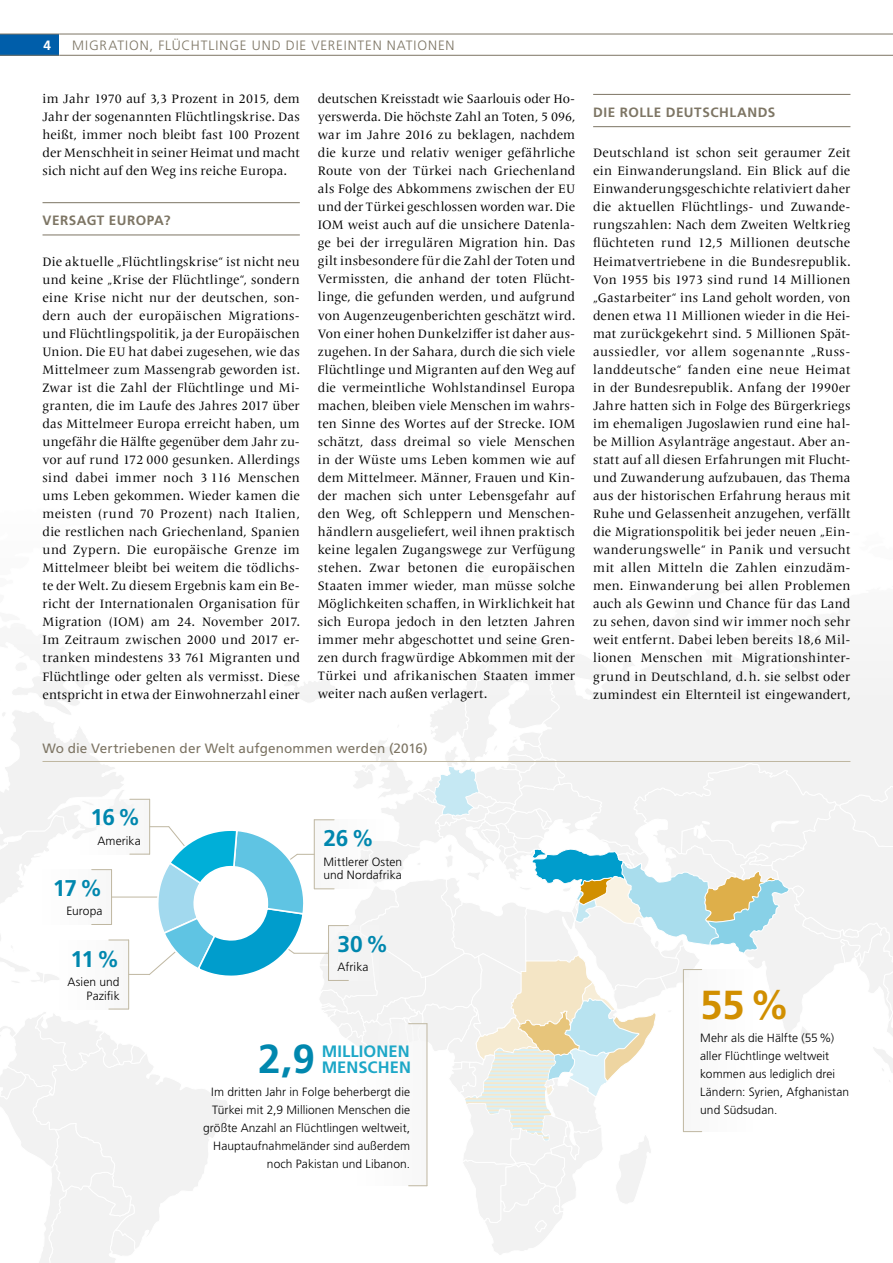
<style>
.page{position:relative;width:893px;height:1263px;background:#fff}
.page>*{position:absolute;margin:0;border:0;box-sizing:border-box;transform-origin:0 0}
.t1{font:700 40.5px "Frutiger LT Std";color:#0087ae}
.t2{font:700 40.5px "Frutiger LT Std";color:#d18f00}
.t3{font:700 22.8px "Frutiger LT Std";letter-spacing:-.03em;color:#0087ae}
.t4{font:700 16.5px "Frutiger LT Std";letter-spacing:.005em;color:#1da7c7}
.t5{font:13.5px "Frutiger LT Std";letter-spacing:.01em;color:#7d7564}
.t6{font:300 13.5px "Frutiger LT Std";letter-spacing:.07em;color:#7d7564}
.t7{font:700 13.5px "Frutiger LT Std";letter-spacing:.04em;color:#7d7564}
.t8{font:700 13.5px "Frutiger LT Std";color:#fff}
.t9{font:12.75px/18px "Frutiger Serif LT Pro";letter-spacing:.015em;color:#000;text-align:justify}
.t10{font:300 12px/18px "Frutiger LT Std";letter-spacing:.005em;color:#000;text-align:right}
</style>
<div class="page">
<div style="left:0;top:34px;width:60px;height:21px;background:#005eaa"></div>
<hr style="left:0;top:34px;width:60px;height:1px;background:#7d7564">
<hr style="left:60px;top:34px;width:833px;height:1px;background:#7d7564">
<hr style="left:0;top:55px;width:60px;height:1px;background:#7d7564">
<hr style="left:60px;top:55px;width:833px;height:1px;background:#7d7564">
<hr style="left:43px;top:202px;width:257px;height:1px;background:#7d7564">
<hr style="left:43px;top:235px;width:257px;height:1px;background:#7d7564">
<hr style="left:593px;top:94px;width:257px;height:1px;background:#7d7564">
<hr style="left:593px;top:126px;width:257px;height:1px;background:#7d7564">
<svg style="left:0;top:661px;width:893px;height:602px"></svg>
<p class="t8" style="left:44px;top:37px;width:9px">4</p>
<p class="t6" style="left:72px;top:37px;width:21px">Migrati</p>
<p class="t6" style="left:129px;top:37px;width:62px">on, Flücht</p>
<p class="t6" style="left:209px;top:37px;width:16px">linge</p>
<p class="t6" style="left:252px;top:37px;width:10px">und</p>
<p class="t6" style="left:286px;top:37px;width:8px">die</p>
<p class="t6" style="left:311px;top:37px;width:18px">Vereinten</p>
<p class="t6" style="left:387px;top:37px;width:51px">Nationen</p>
<p class="t9" style="left:43px;top:90px;width:259px">im Jahr 1970 auf 3,3 Prozent in 2015, dem Jahr der sogenannten Flüchtlingskrise. Das heißt, immer noch bleibt fast 100 Prozent der Menschheit in seiner Heimat und macht sich nicht auf den Weg ins reiche Europa.</p>
<p class="t7" style="left:43px;top:212px;width:130px">VERSAGT EUROPA?</p>
<p class="t9" style="left:43px;top:252px;width:259px;text-align:left">Die aktuelle „Flüchtlingskrise“ ist nicht neu und keine „Krise der Flüchtlinge“, sondern eine Krise nicht nur der deutschen, son&shy;dern auch der europäischen Migrations&shy;und Flüchtlingspolitik, ja der Europäischen Union. Die EU hat dabei zugesehen, wie das Mittelmeer zum Massengrab geworden ist.<br>Zwar ist die Zahl der Flüchtlinge und Mi&shy;granten, die im Laufe des Jahres 2017 über das Mittelmeer Europa erreicht haben, um ungefähr die Hälfte gegenüber dem Jahr zu&shy;vor auf rund 172 000 gesunken. Allerdings sind dabei immer noch 3 116 Menschen ums Leben gekommen. Wieder kamen die meisten (rund 70 Prozent) nach Italien, die restlichen nach Griechenland, Spanien und Zypern. Die europäische Grenze im Mittelmeer bleibt bei weitem die tödlichs&shy;te der Welt. Zu diesem Ergebnis kam ein Be&shy;richt der Internationalen Organisation für Migration (IOM) am 24. November 2017.<br>Im Zeitraum zwischen 2000 und 2017 er&shy;tranken mindestens 33 761 Migranten und Flüchtlinge oder gelten als vermisst. Diese entspricht in etwa der Einwohnerzahl einer</p>
<p class="t9" style="left:318px;top:90px;width:259px">deutschen Kreisstadt wie Saarlouis oder Ho&shy;yerswerda. Die höchste Zahl an Toten, 5 096, war im Jahre 2016 zu beklagen, nachdem die kurze und relativ weniger gefährliche Route von der Türkei nach Griechenland als Folge des Abkommens zwischen der EU und der Türkei geschlossen worden war. Die IOM weist auch auf die unsichere Datenla&shy;ge bei der irregulären Migration hin. Das gilt insbesondere für die Zahl der Toten und Vermissten, die anhand der toten Flücht&shy;linge, die gefunden werden, und aufgrund von Augenzeugenberichten geschätzt wird.<br>Von einer hohen Dunkelziffer ist daher aus&shy;zugehen. In der Sahara, durch die sich viele Flüchtlinge und Migranten auf den Weg auf die vermeintliche Wohlstandinsel Europa machen, bleiben viele Menschen im wahrs&shy;ten Sinne des Wortes auf der Strecke. IOM schätzt, dass dreimal so viele Menschen in der Wüste ums Leben kommen wie auf dem Mittelmeer. Männer, Frauen und Kin&shy;der machen sich unter Lebensgefahr auf den Weg, oft Schleppern und Menschen&shy;händlern ausgeliefert, weil ihnen praktisch keine legalen Zugangswege zur Verfügung stehen. Zwar betonen die europäischen Staaten immer wieder, man müsse solche Möglichkeiten schaffen, in Wirklichkeit hat sich Europa jedoch in den letzten Jahren immer mehr abgeschottet und seine Gren&shy;zen durch fragwürdige Abkommen mit der Türkei und afrikanischen Staaten immer weiter nach außen verlagert.</p>
<p class="t5" style="left:43px;top:740px;width:387px">Wo die Vertriebenen der Welt aufgenommen werden (2016)</p>
<p class="t7" style="left:593px;top:104px;width:182px">DIE ROLLE DEUTSCHLANDS</p>
<p class="t9" style="left:593px;top:144px;width:259px">Deutschland ist schon seit geraumer Zeit ein Einwanderungsland. Ein Blick auf die Einwanderungsgeschichte relativiert daher die aktuellen Flüchtlings- und Zuwande&shy;rungszahlen: Nach dem Zweiten Weltkrieg flüchteten rund 12,5 Millionen deutsche Heimatvertriebene in die Bundesrepublik.<br>Von 1955 bis 1973 sind rund 14 Millionen „Gastarbeiter“ ins Land geholt worden, von denen etwa 11 Millionen wieder in die Hei&shy;mat zurückgekehrt sind. 5 Millionen Spät&shy;aussiedler, vor allem sogenannte „Russ&shy;landdeutsche“ fanden eine neue Heimat in der Bundesrepublik. Anfang der 1990er Jahre hatten sich in Folge des Bürgerkriegs im ehemaligen Jugoslawien rund eine hal&shy;be Million Asylanträge angestaut. Aber an&shy;statt auf all diesen Erfahrungen mit Flucht&shy;und Zuwanderung aufzubauen, das Thema aus der historischen Erfahrung heraus mit Ruhe und Gelassenheit anzugehen, verfällt die Migrationspolitik bei jeder neuen „Ein&shy;wanderungswelle“ in Panik und versucht mit allen Mitteln die Zahlen einzudäm&shy;men. Einwanderung bei allen Problemen auch als Gewinn und Chance für das Land zu sehen, davon sind wir immer noch sehr weit entfernt. Dabei leben bereits 18,6 Mil&shy;lionen Menschen mit Migrationshinter&shy;grund in Deutschland, d.h. sie selbst oder zumindest ein Elternteil ist eingewandert,</p>
<h2 class="t3" style="left:90px;top:804px;width:52px">16%</h2>
<p class="t10" style="left:97px;top:832px;width:45px">Amerika</p>
<h2 class="t3" style="left:53px;top:874px;width:51px">17%</h2>
<p class="t10" style="left:66px;top:902px;width:38px">Europa</p>
<h2 class="t3" style="left:70px;top:945px;width:51px">11%</h2>
<p class="t10" style="left:67px;top:975px;width:54px;line-height:13.5px">Asien und<br>Pazifik</p>
<h2 class="t3" style="left:323px;top:825px;width:52px">26%</h2>
<p class="t10" style="left:323px;top:855px;width:80px;line-height:13.5px;text-align:left">Mittlerer Osten und Nordafrika</p>
<h2 class="t3" style="left:338px;top:930px;width:52px">30%</h2>
<p class="t10" style="left:338px;top:958px;width:32px">Afrika</p>
<h1 class="t1" style="left:258px;top:1035px;width:58px">2,9</h1>
<p class="t4" style="left:322px;top:1041px;width:25px">MILLION</p>
<p class="t4" style="left:389px;top:1041px;width:20px">EN</p>
<p class="t4" style="left:322px;top:1058px;width:91px">MENSCHEN</p>
<p class="t10" style="left:203px;top:1083px;width:208px">Im dritten Jahr in Folge beherbergt die Türkei mit 2,9 Millionen Menschen die größte Anzahl an Flüchtlingen weltweit, Hauptaufnahmeländer sind außerdem noch Pakistan und Libanon.</p>
<h1 class="t2" style="left:700px;top:981px;width:91px">55%</h1>
<p class="t10" style="left:700px;top:1028px;width:150px;text-align:left">Mehr als die Hälfte (55%) aller Flüchtlinge weltweit kommen aus lediglich drei<br>Ländern: Syrien, Afghanistan und Südsudan.</p>
</div>
